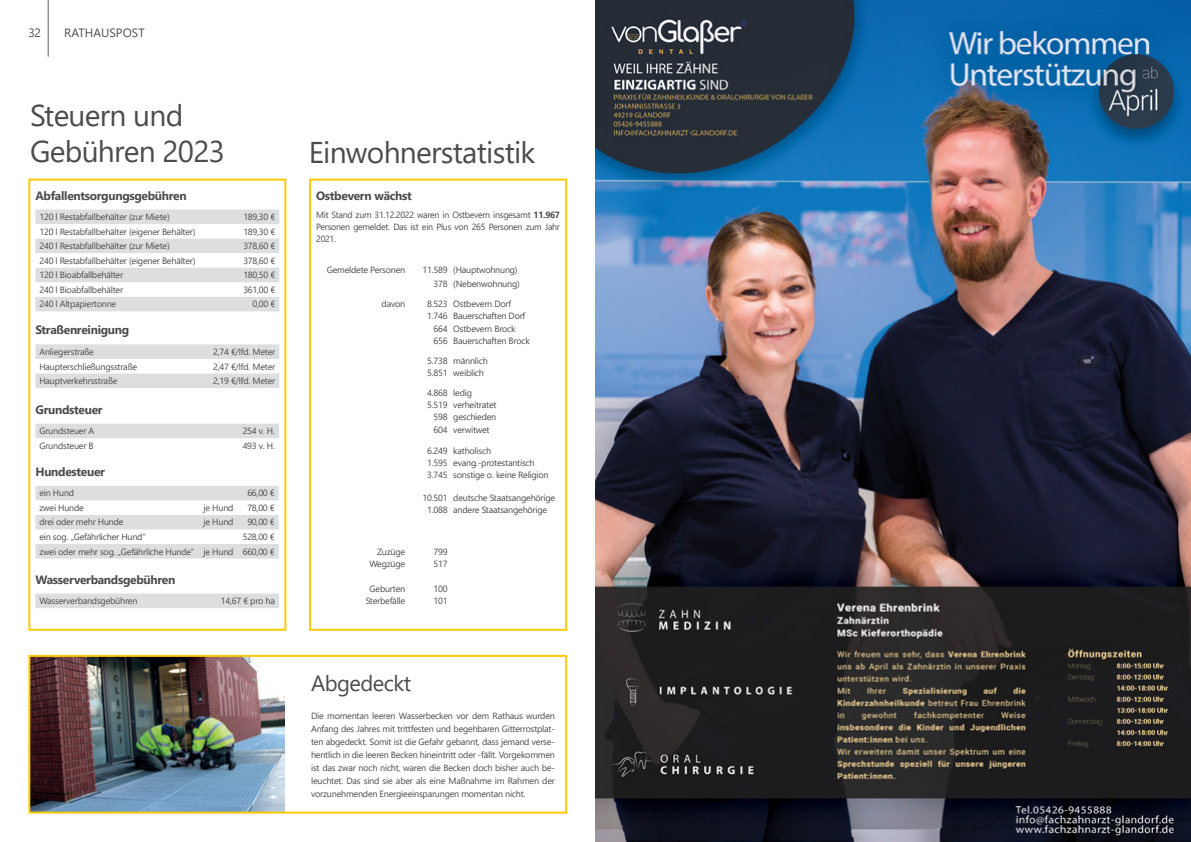
<style>
.page{position:relative;width:1191px;height:842px;background:#fff}
.page>*{position:absolute;margin:0;border:0;box-sizing:border-box;transform-origin:0 0}
.t1{font:30px "Segoe UI";letter-spacing:-.025em;color:#4b4c4d}
.t2{font:22px "Segoe UI";letter-spacing:-.025em;color:#4b4c4d}
.t3{font:700 12px "Segoe UI";letter-spacing:-.025em;color:#4b4c4d}
.t4{font:12px "Segoe UI";letter-spacing:.01em;color:#4b4c4d}
.t5{font:9px/13px "Segoe UI";letter-spacing:-.025em;color:#4b4c4d;text-align:justify}
.s1{font-weight:700}
</style>
<div class="page">
<svg style="left:35px;top:209px;width:244px;height:15px;background:#dedfe1"></svg>
<svg style="left:35px;top:239px;width:244px;height:72px"></svg>
<svg style="left:35px;top:344px;width:244px;height:15px;background:#dddee0"></svg>
<svg style="left:35px;top:373px;width:244px;height:15px;background:#dedfe1"></svg>
<div style="left:35px;top:424px;width:244px;height:14px;background:#dddee0"></div>
<div style="left:35px;top:486px;width:244px;height:14px;background:#dddee0"></div>
<svg style="left:35px;top:515px;width:244px;height:44px"></svg>
<div style="left:35px;top:594px;width:244px;height:14px;background:#dddee0"></div>
<div style="left:28px;top:179px;width:258px;height:452px;border:2px solid #feca0a"></div>
<hr style="left:48px;top:0;width:1px;height:57px;background:#54636a">
<div style="left:309px;top:179px;width:258px;height:452px;border:2px solid #feca0a"></div>
<img style="left:31px;top:658px;width:253px;height:153px">
<div style="left:28px;top:655px;width:539px;height:159px;border:2px solid #feca0a"></div>
<img style="left:595px;top:0;width:596px;height:842px">
<p class="t4" style="left:28px;top:22px;width:14px">32</p>
<p class="t4" style="left:64px;top:22px;width:82px">RATHAUSPOST</p>
<p class="t1" style="left:30px;top:87px;width:155px">Steuern und</p>
<p class="t1" style="left:30px;top:123px;width:196px">Gebühren 2023</p>
<p class="t1" style="left:309px;top:124px;width:228px">Einwohnerstatistik</p>
<p class="t3" style="left:316px;top:184px;width:97px">Ostbevern wächst</p>
<p class="t5" style="left:316px;top:208px;width:245px;line-height:12px">Mit Stand zum 31.12.2022 waren in Ostbevern insgesamt <span class="s1">11.967<br></span>Personen gemeldet. Das ist ein Plus von 265 Personen zum Jahr 2021.</p>
<p class="t5" style="left:327px;top:262px;width:80px">Gemeldete Personen</p>
<p class="t5" style="left:422px;top:262px;width:27px">11.589</p>
<p class="t5" style="left:453px;top:262px;width:66px">(Hauptwohnung)</p>
<p class="t5" style="left:433px;top:277px;width:16px">378</p>
<p class="t5" style="left:453px;top:277px;width:68px">(Nebenwohnung)</p>
<p class="t5" style="left:381px;top:297px;width:25px">davon</p>
<p class="t5" style="left:427px;top:297px;width:22px">8.523</p>
<p class="t5" style="left:453px;top:297px;width:59px">Ostbevern Dorf</p>
<p class="t5" style="left:427px;top:309px;width:22px">1.746</p>
<p class="t5" style="left:453px;top:309px;width:74px">Bauerschaften Dorf</p>
<p class="t5" style="left:433px;top:321px;width:16px">664</p>
<p class="t5" style="left:453px;top:321px;width:64px">Ostbevern Brock</p>
<p class="t5" style="left:433px;top:333px;width:16px">656</p>
<p class="t5" style="left:453px;top:333px;width:78px">Bauerschaften Brock</p>
<p class="t5" style="left:427px;top:353px;width:22px">5.738</p>
<p class="t5" style="left:453px;top:353px;width:36px">männlich</p>
<p class="t5" style="left:427px;top:365px;width:22px">5.851</p>
<p class="t5" style="left:453px;top:365px;width:32px">weiblich</p>
<p class="t5" style="left:427px;top:385px;width:22px">4.868</p>
<p class="t5" style="left:453px;top:385px;width:20px">ledig</p>
<p class="t5" style="left:427px;top:398px;width:22px">5.519</p>
<p class="t5" style="left:453px;top:398px;width:45px">verheitratet</p>
<p class="t5" style="left:433px;top:410px;width:16px">598</p>
<p class="t5" style="left:453px;top:410px;width:45px">geschieden</p>
<p class="t5" style="left:433px;top:422px;width:16px">604</p>
<p class="t5" style="left:453px;top:422px;width:38px">verwitwet</p>
<p class="t5" style="left:427px;top:443px;width:22px">6.249</p>
<p class="t5" style="left:453px;top:443px;width:39px">katholisch</p>
<p class="t5" style="left:427px;top:455px;width:22px">1.595</p>
<p class="t5" style="left:453px;top:455px;width:83px">evang.-protestantisch</p>
<p class="t5" style="left:427px;top:467px;width:22px">3.745</p>
<p class="t5" style="left:453px;top:467px;width:97px">sonstige o. keine Religion</p>
<p class="t5" style="left:422px;top:490px;width:27px">10.501</p>
<p class="t5" style="left:453px;top:490px;width:103px">deutsche Staatsangehörige</p>
<p class="t5" style="left:427px;top:502px;width:22px">1.088</p>
<p class="t5" style="left:453px;top:502px;width:95px">andere Staatsangehörige</p>
<p class="t5" style="left:377px;top:545px;width:30px">Zuzüge</p>
<p class="t5" style="left:433px;top:545px;width:16px">799</p>
<p class="t5" style="left:369px;top:557px;width:37px">Wegzüge</p>
<p class="t5" style="left:433px;top:557px;width:16px">517</p>
<p class="t5" style="left:369px;top:581px;width:37px">Geburten</p>
<p class="t5" style="left:433px;top:581px;width:16px">100</p>
<p class="t5" style="left:366px;top:594px;width:41px">Sterbefälle</p>
<p class="t5" style="left:433px;top:594px;width:16px">101</p>
<p class="t3" style="left:35px;top:184px;width:153px">Abfallentsorgungsgebühren</p>
<p class="t5" style="left:39px;top:210px;width:132px">120 l Restabfallbehälter (zur Miete)</p>
<p class="t5" style="left:243px;top:210px;width:33px">189,30 €</p>
<p class="t5" style="left:39px;top:224px;width:158px">120 l Restabfallbehälter (eigener Behälter)</p>
<p class="t5" style="left:243px;top:224px;width:33px">189,30 €</p>
<p class="t5" style="left:39px;top:239px;width:132px">240 l Restabfallbehälter (zur Miete)</p>
<p class="t5" style="left:243px;top:239px;width:33px">378,60 €</p>
<p class="t5" style="left:39px;top:253px;width:158px">240 l Restabfallbehälter (eigener Behälter)</p>
<p class="t5" style="left:243px;top:253px;width:33px">378,60 €</p>
<p class="t5" style="left:39px;top:268px;width:85px">120 l Bioabfallbehälter</p>
<p class="t5" style="left:243px;top:268px;width:33px">180,50 €</p>
<p class="t5" style="left:39px;top:282px;width:85px">240 l Bioabfallbehälter</p>
<p class="t5" style="left:243px;top:282px;width:33px">361,00 €</p>
<p class="t5" style="left:39px;top:297px;width:78px">240 l Altpapiertonne</p>
<p class="t5" style="left:253px;top:297px;width:24px">0,00 €</p>
<p class="t3" style="left:35px;top:319px;width:95px">Straßenreinigung</p>
<p class="t5" style="left:39px;top:344px;width:56px">Anliegerstraße</p>
<p class="t5" style="left:213px;top:344px;width:64px">2,74 €/lfd. Meter</p>
<p class="t5" style="left:39px;top:359px;width:99px">Haupterschließungsstraße</p>
<p class="t5" style="left:213px;top:359px;width:64px">2,47 €/lfd. Meter</p>
<p class="t5" style="left:39px;top:374px;width:79px">Hauptverkehrsstraße</p>
<p class="t5" style="left:213px;top:374px;width:64px">2,19 €/lfd. Meter</p>
<p class="t3" style="left:35px;top:398px;width:69px">Grundsteuer</p>
<p class="t5" style="left:39px;top:424px;width:56px">Grundsteuer A</p>
<p class="t5" style="left:243px;top:424px;width:34px">254 v. H.</p>
<p class="t5" style="left:39px;top:438px;width:56px">Grundsteuer B</p>
<p class="t5" style="left:243px;top:438px;width:34px">493 v. H.</p>
<p class="t3" style="left:35px;top:460px;width:71px">Hundesteuer</p>
<p class="t5" style="left:39px;top:486px;width:36px">ein Hund</p>
<p class="t5" style="left:247px;top:486px;width:29px">66,00 €</p>
<p class="t5" style="left:39px;top:500px;width:46px">zwei Hunde</p>
<p class="t5" style="left:204px;top:500px;width:31px">je Hund</p>
<p class="t5" style="left:247px;top:500px;width:29px">78,00 €</p>
<p class="t5" style="left:39px;top:515px;width:86px">drei oder mehr Hunde</p>
<p class="t5" style="left:204px;top:515px;width:31px">je Hund</p>
<p class="t5" style="left:247px;top:515px;width:29px">90,00 €</p>
<p class="t5" style="left:39px;top:529px;width:108px">ein sog. „Gefährlicher Hund“</p>
<p class="t5" style="left:243px;top:529px;width:33px">528,00 €</p>
<p class="t5" style="left:39px;top:544px;width:156px">zwei oder mehr sog. „Gefährliche Hunde“</p>
<p class="t5" style="left:204px;top:544px;width:73px">je Hund 660,00 €</p>
<p class="t3" style="left:35px;top:568px;width:141px">Wasserverbandsgebühren</p>
<p class="t5" style="left:39px;top:594px;width:100px">Wasserverbandsgebühren</p>
<p class="t5" style="left:221px;top:594px;width:56px">14,67 € pro ha</p>
<p class="t2" style="left:311px;top:662px;width:102px">Abgedeckt</p>
<p class="t5" style="left:311px;top:708px;width:245px">Die momentan leeren Wasserbecken vor dem Rathaus wurden Anfang des Jahres mit trittfesten und begehbaren Gitterrostplat&shy;ten abgedeckt. Somit ist die Gefahr gebannt, dass jemand verse&shy;hentlich in die leeren Becken hineintritt oder -fällt. Vorgekommen ist das zwar noch nicht, waren die Becken doch bisher auch be&shy;leuchtet. Das sind sie aber als eine Maßnahme im Rahmen der vorzunehmenden Energieeinsparungen momentan nicht.</p>
</div>
